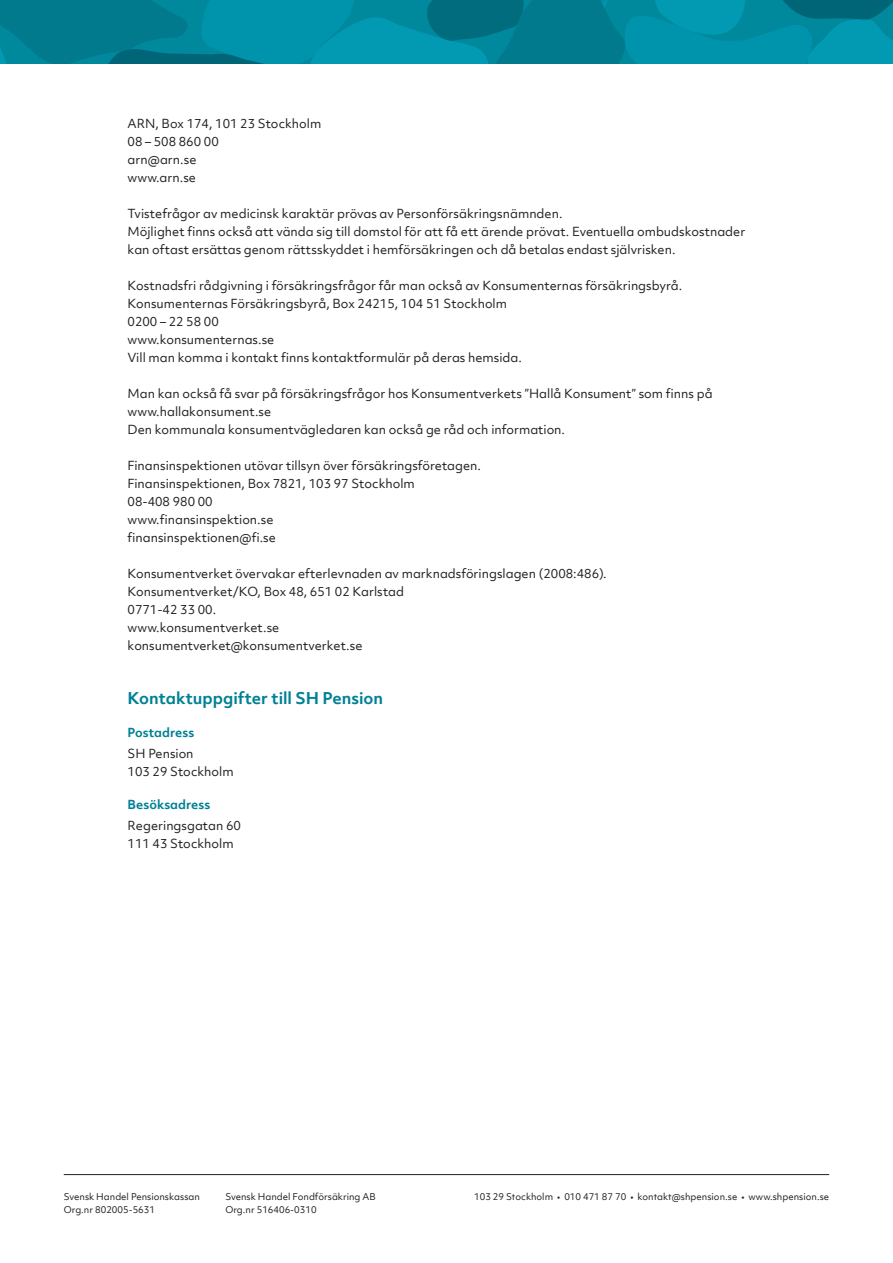
<style>
.page{position:relative;width:893px;height:1263px;background:#fff}
.page>*{position:absolute;margin:0;border:0;box-sizing:border-box;transform-origin:0 0}
.Brödtext_8_12_pkt_vä{font:700 15.6px "Objektiv Mk 2";color:#008195}
.Brödtext_8_12_pkt_vä-2{font:12px/18px "Objektiv Mk 2";color:#231f20}
.Brödtext_8_12_pkt_vä-3{font:700 12px "Objektiv Mk 2";color:#008195}
.t1{font:9px/13.5px "Objektiv Mk 1";color:#231f20}
</style>
<div class="page">
<svg style="left:0;top:0;width:893px;height:64px;background:#00879c"></svg>
<hr style="left:64px;top:1174px;width:765px;height:1px;background:#231f20">
<p class="Brödtext_8_12_pkt_vä-2" style="left:128px;top:114px;width:195px">ARN, Box 174, 101 23 Stockholm</p>
<p class="Brödtext_8_12_pkt_vä-2" style="left:128px;top:132px;width:93px">08 – 508 860 00</p>
<p class="Brödtext_8_12_pkt_vä-2" style="left:128px;top:150px;width:70px">arn@arn.se</p>
<p class="Brödtext_8_12_pkt_vä-2" style="left:128px;top:168px;width:70px">www.arn.se</p>
<p class="Brödtext_8_12_pkt_vä-2" style="left:128px;top:204px;width:436px">Tvistefrågor av medicinsk karaktär prövas av Personförsäkringsnämnden.</p>
<p class="Brödtext_8_12_pkt_vä-2" style="left:128px;top:222px;width:619px">Möjlighet finns också att vända sig till domstol för att få ett ärende prövat. Eventuella ombudskostnader kan oftast ersättas genom rättsskyddet i hemförsäkringen och då betalas endast självrisken.</p>
<p class="Brödtext_8_12_pkt_vä-2" style="left:128px;top:276px;width:556px">Kostnadsfri rådgivning i försäkringsfrågor får man också av Konsumenternas försäkringsbyrå.</p>
<p class="Brödtext_8_12_pkt_vä-2" style="left:128px;top:294px;width:381px">Konsumenternas Försäkringsbyrå, Box 24215, 104 51 Stockholm</p>
<p class="Brödtext_8_12_pkt_vä-2" style="left:128px;top:312px;width:93px">0200 – 22 58 00</p>
<p class="Brödtext_8_12_pkt_vä-2" style="left:128px;top:330px;width:148px">www.konsumenternas.se</p>
<p class="Brödtext_8_12_pkt_vä-2" style="left:128px;top:348px;width:396px">Vill man komma i kontakt finns kontaktformulär på deras hemsida.</p>
<p class="Brödtext_8_12_pkt_vä-2" style="left:128px;top:384px;width:587px">Man kan också få svar på försäkringsfrågor hos Konsumentverkets ”Hallå Konsument” som finns på</p>
<p class="Brödtext_8_12_pkt_vä-2" style="left:128px;top:402px;width:145px">www.hallakonsument.se</p>
<p class="Brödtext_8_12_pkt_vä-2" style="left:128px;top:420px;width:439px">Den kommunala konsumentvägledaren kan också ge råd och information.</p>
<p class="Brödtext_8_12_pkt_vä-2" style="left:128px;top:456px;width:355px">Finansinspektionen utövar tillsyn över försäkringsföretagen.</p>
<p class="Brödtext_8_12_pkt_vä-2" style="left:128px;top:474px;width:289px">Finansinspektionen, Box 7821, 103 97 Stockholm</p>
<p class="Brödtext_8_12_pkt_vä-2" style="left:128px;top:492px;width:87px">08-408 980 00</p>
<p class="Brödtext_8_12_pkt_vä-2" style="left:128px;top:510px;width:147px">www.finansinspektion.se</p>
<p class="Brödtext_8_12_pkt_vä-2" style="left:128px;top:528px;width:150px">finansinspektionen@fi.se</p>
<p class="Brödtext_8_12_pkt_vä-2" style="left:128px;top:564px;width:481px">Konsumentverket övervakar efterlevnaden av marknadsföringslagen (2008:486).</p>
<p class="Brödtext_8_12_pkt_vä-2" style="left:128px;top:582px;width:278px">Konsumentverket/KO, Box 48, 651 02 Karlstad</p>
<p class="Brödtext_8_12_pkt_vä-2" style="left:128px;top:600px;width:90px">0771-42 33 00.</p>
<p class="Brödtext_8_12_pkt_vä-2" style="left:128px;top:618px;width:153px">www.konsumentverket.se</p>
<p class="Brödtext_8_12_pkt_vä-2" style="left:128px;top:636px;width:236px">konsumentverket@konsumentverket.se</p>
<p class="Brödtext_8_12_pkt_vä" style="left:128px;top:687px;width:257px">Kontaktuppgifter till SH Pension</p>
<p class="Brödtext_8_12_pkt_vä-3" style="left:128px;top:724px;width:68px">Postadress</p>
<p class="Brödtext_8_12_pkt_vä-2" style="left:128px;top:744px;width:68px">SH Pension</p>
<p class="Brödtext_8_12_pkt_vä-2" style="left:128px;top:762px;width:108px">103 29 Stockholm</p>
<p class="Brödtext_8_12_pkt_vä-3" style="left:128px;top:796px;width:84px">Besöksadress</p>
<p class="Brödtext_8_12_pkt_vä-2" style="left:128px;top:816px;width:115px">Regeringsgatan 60</p>
<p class="Brödtext_8_12_pkt_vä-2" style="left:128px;top:834px;width:108px">111 43 Stockholm</p>
<p class="t1" style="left:225px;top:1189px;width:152px">Svensk Handel Fondförsäkring AB<br>Org.nr 516406-0310</p>
<p class="t1" style="left:64px;top:1189px;width:138px">Svensk Handel Pensionskassan</p>
<p class="t1" style="left:474px;top:1189px;width:356px">103 29 Stockholm • 010 471 87 70 • kontakt@shpension.se • www.shpension.se</p>
<p class="t1" style="left:64px;top:1203px;width:93px">Org.nr 802005-5631</p>
</div>
